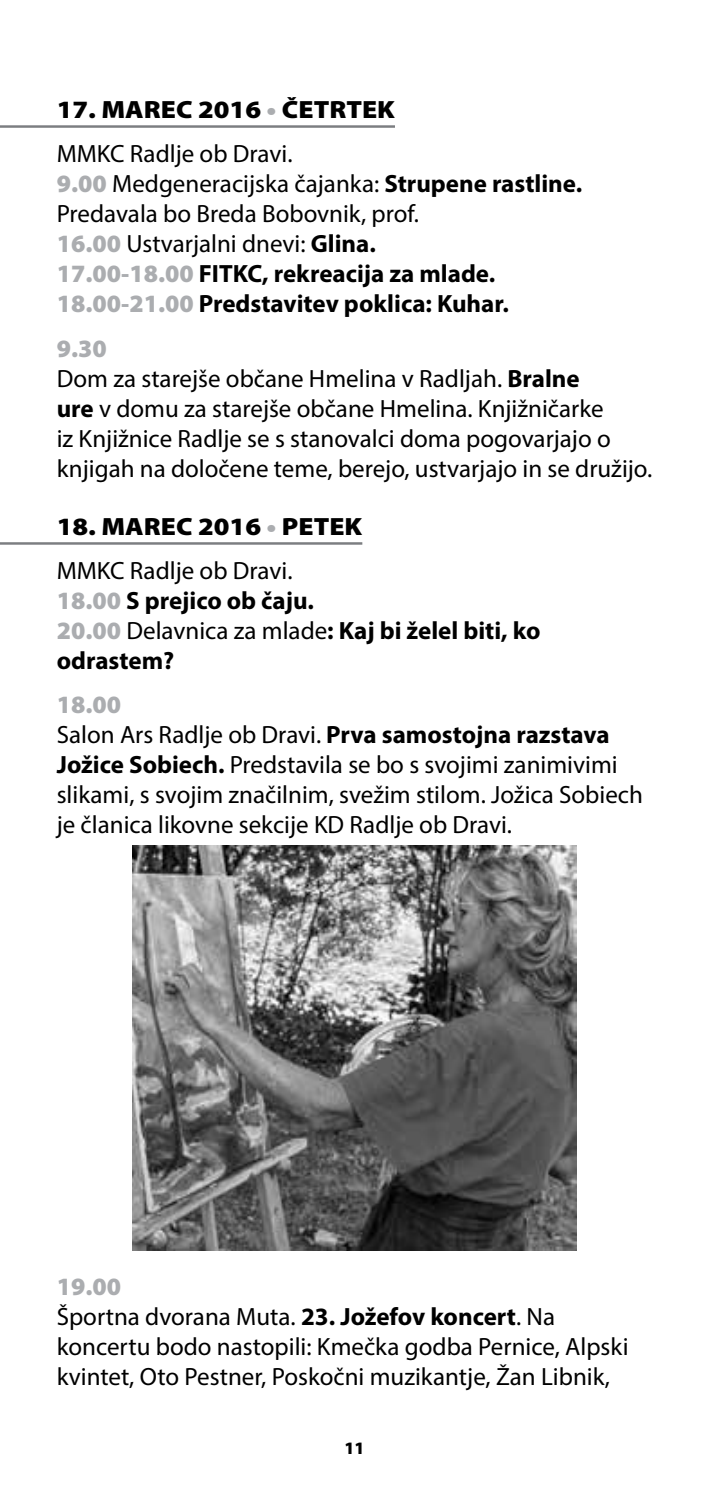
<style>
.page{position:relative;width:709px;height:1489px;background:#fff}
.page>*{position:absolute;margin:0;border:0;box-sizing:border-box;transform-origin:0 0}
.t1{font:25px/30px "Myriad Pro";color:#000}
.t2{font:700 25px/30px "Myriad Pro";color:#000}
.t3{font:900 25px/44.2px "Myriad Pro";color:#000;scale:1.1 1}
.t4{font:900 17.5px "Myriad Pro";color:#000}
.s1{color:#abadb0}
.s2{font-weight:400}
.s3{font-weight:900;color:#abadb0}
.s4{font-weight:700}
.s5{font-weight:900}
</style>
<div class="page">
<hr style="left:0;top:125px;width:395px;height:3px;background:#7c7e81">
<hr style="left:0;top:542px;width:362px;height:2px;background:#7c7e81">
<img style="left:133px;top:845px;width:443px;height:405px">
<p class="t3" style="left:57px;top:88px;width:309px">17. MAREC 2016 <span class="s1">•</span> ČETRTEK<br><span class="s2">MMKC Radlje ob Dravi.</span></p>
<p class="t2" style="left:57px;top:168px;width:527px"><span class="s3">9.00</span> <span class="s2">Medgeneracijska čajanka:</span> Strupene rastline.<br><span class="s2">Predavala bo Breda Bobovnik, prof.<br></span><span class="s3">16.00</span> <span class="s2">Ustvarjalni dnevi:</span> Glina.<br><span class="s3">17.00-18.00</span> FITKC, rekreacija za mlade.<br><span class="s3">18.00-21.00</span> Predstavitev poklica: Kuhar.</p>
<p class="t1" style="left:57px;top:333px;width:597px"><span class="s3">9.30<br></span>Dom za starejše občane Hmelina v Radljah. <span class="s4">Bralne<br>ure</span> v domu za starejše občane Hmelina. Knjižničarke<br>iz Knjižnice Radlje se s stanovalci doma pogovarjajo o knjigah na določene teme, berejo, ustvarjajo in se družijo.</p>
<p class="t1" style="left:57px;top:504px;width:307px;line-height:44.2px"><span class="s5">18. MAREC 2016</span> <span class="s3">•</span> <span class="s5">PETEK<br></span>MMKC Radlje ob Dravi.</p>
<p class="t2" style="left:57px;top:585px;width:485px"><span class="s3">18.00</span> S prejico ob čaju.<br><span class="s3">20.00</span> <span class="s2">Delavnica za mlade</span>: Kaj bi želel biti, ko odrastem?</p>
<p class="t1" style="left:57px;top:689px;width:587px"><span class="s3">18.00<br></span>Salon Ars Radlje ob Dravi. <span class="s4">Prva samostojna razstava Jožice Sobiech.</span> Predstavila se bo s svojimi zanimivimi slikami, s svojim značilnim, svežim stilom. Jožica Sobiech je članica likovne sekcije KD Radlje ob Dravi.</p>
<p class="t1" style="left:57px;top:1271px;width:573px"><span class="s3">19.00<br></span>Športna dvorana Muta. <span class="s4">23. Jožefov koncert</span>. Na koncertu bodo nastopili: Kmečka godba Pernice, Alpski kvintet, Oto Pestner, Poskočni muzikantje, Žan Libnik,</p>
<p class="t4" style="left:344px;top:1438px;width:22px">11</p>
</div>
